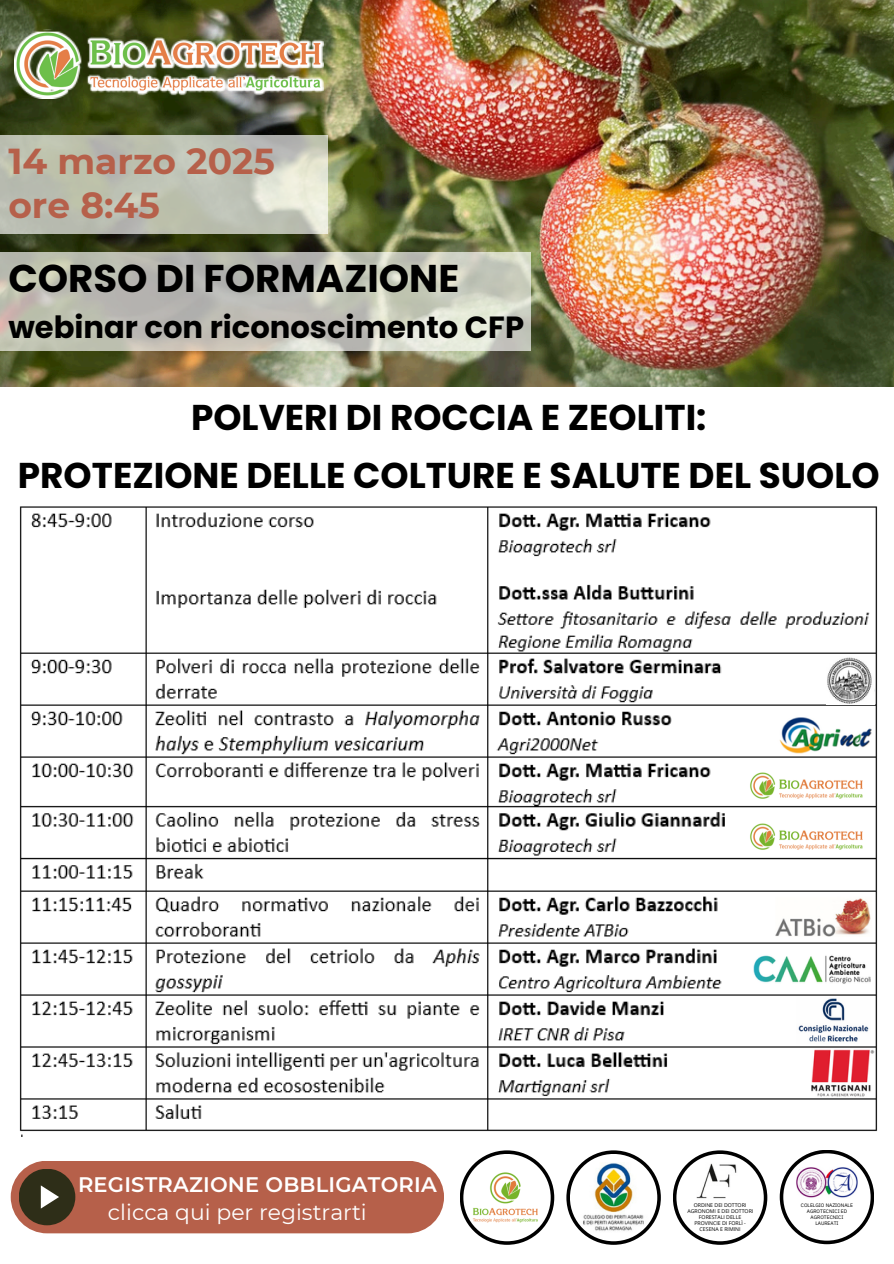
<style>
.page{position:relative;width:894px;height:1264px;background:#fff}
.page>*{position:absolute;margin:0;border:0;box-sizing:border-box;transform-origin:0 0}
.t1{font:700 38.7px "Poppins";color:#000}
.t2{font:700 36px/43.8px "Montserrat";color:#b6604a}
.t3{font:700 35.85px/58.5px "Poppins";color:#000;text-align:center}
.t4{font:700 30.6px "Poppins";color:#000}
.t5{font:21.9px "Montserrat";color:#fff}
.t6{font:600 21px "Montserrat";letter-spacing:.01em;color:#fff}
.t7{font:5.25px/6.1px "Open Sans";letter-spacing:-.005em;color:#000;text-align:center}
.t8{font:4.95px/5.8px "IBM Plex Sans";color:#000;text-align:center}
</style>
<div class="page">
<img style="left:0;top:0;width:893px;height:386px">
<svg style="left:0;top:253px;width:530px;height:98px;background:#c3c4b9"></svg>
<svg style="left:0;top:135px;width:327px;height:98px;background:#c0c3b6"></svg>
<div style="left:11px;top:1160px;width:433px;height:73px;background:#b6604a;border-radius:36px"></div>
<div style="left:19px;top:1168px;width:56px;height:57px;background:#2e2e18;border-radius:50%"></div>
<svg style="left:41px;top:1185px;width:18px;height:23px"></svg>
<svg style="left:566px;top:1150px;width:94px;height:94px"></svg>
<div style="left:569px;top:1153px;width:88px;height:88px;background:#fff;border-radius:50%"></div>
<svg style="left:672px;top:1150px;width:95px;height:94px"></svg>
<div style="left:676px;top:1153px;width:87px;height:88px;background:#fff;border-radius:50%"></div>
<img style="left:572px;top:1162px;width:82px;height:70px">
<img style="left:696px;top:1163px;width:41px;height:36px">
<svg style="left:779px;top:1149px;width:94px;height:95px"></svg>
<div style="left:783px;top:1153px;width:87px;height:87px;background:#fff;border-radius:50%"></div>
<svg style="left:459px;top:1150px;width:95px;height:94px"></svg>
<div style="left:463px;top:1153px;width:87px;height:88px;background:#fff;border-radius:50%"></div>
<img style="left:795px;top:1166px;width:62px;height:32px;border-radius:10px">
<img style="left:471px;top:1170px;width:67px;height:54px">
<img style="left:11px;top:26px;width:316px;height:76px">
<img style="left:19px;top:506px;width:859px;height:630px">
<img style="left:825px;top:657px;width:49px;height:47px">
<img style="left:771px;top:896px;width:102px;height:40px">
<img style="left:746px;top:769px;width:120px;height:33px">
<img style="left:746px;top:819px;width:120px;height:34px">
<img style="left:776px;top:715px;width:97px;height:39px">
<img style="left:752px;top:954px;width:118px;height:30px">
<img style="left:795px;top:997px;width:75px;height:46px">
<img style="left:811px;top:1048px;width:63px;height:49px">
<h1 class="t2" style="left:8px;top:139px;width:268px">14 marzo 2025 ore 8:45</h1>
<h2 class="t1" style="left:8px;top:251px;width:452px">CORSO DI FORMAZIONE</h2>
<h2 class="t4" style="left:8px;top:305px;width:517px">webinar con riconoscimento CFP</h2>
<h3 class="t3" style="left:18px;top:388px;width:863px">POLVERI DI ROCCIA E ZEOLITI:<br>PROTEZIONE DELLE COLTURE E SALUTE DEL SUOLO</h3>
<p class="t6" style="left:78px;top:1171px;width:360px">REGISTRAZIONE OBBLIGATORIA</p>
<p class="t5" style="left:108px;top:1198px;width:260px">clicca qui per registrarti</p>
<p class="t7" style="left:687px;top:1201px;width:67px">ORDINE DEI DOTTORI<br>AGRONOMI E DEI DOTTORI<br>FORESTALI DELLE<br>PROVINCIE DI FORLÌ -<br>CESENA E RIMINI</p>
<p class="t8" style="left:800px;top:1202px;width:53px">COLELGIO NAZIONALE<br>AGROTECNICI ED<br>AGROTECNICI</p>
<p class="t8" style="left:815px;top:1219px;width:25px">LAUREATI</p>
</div>
